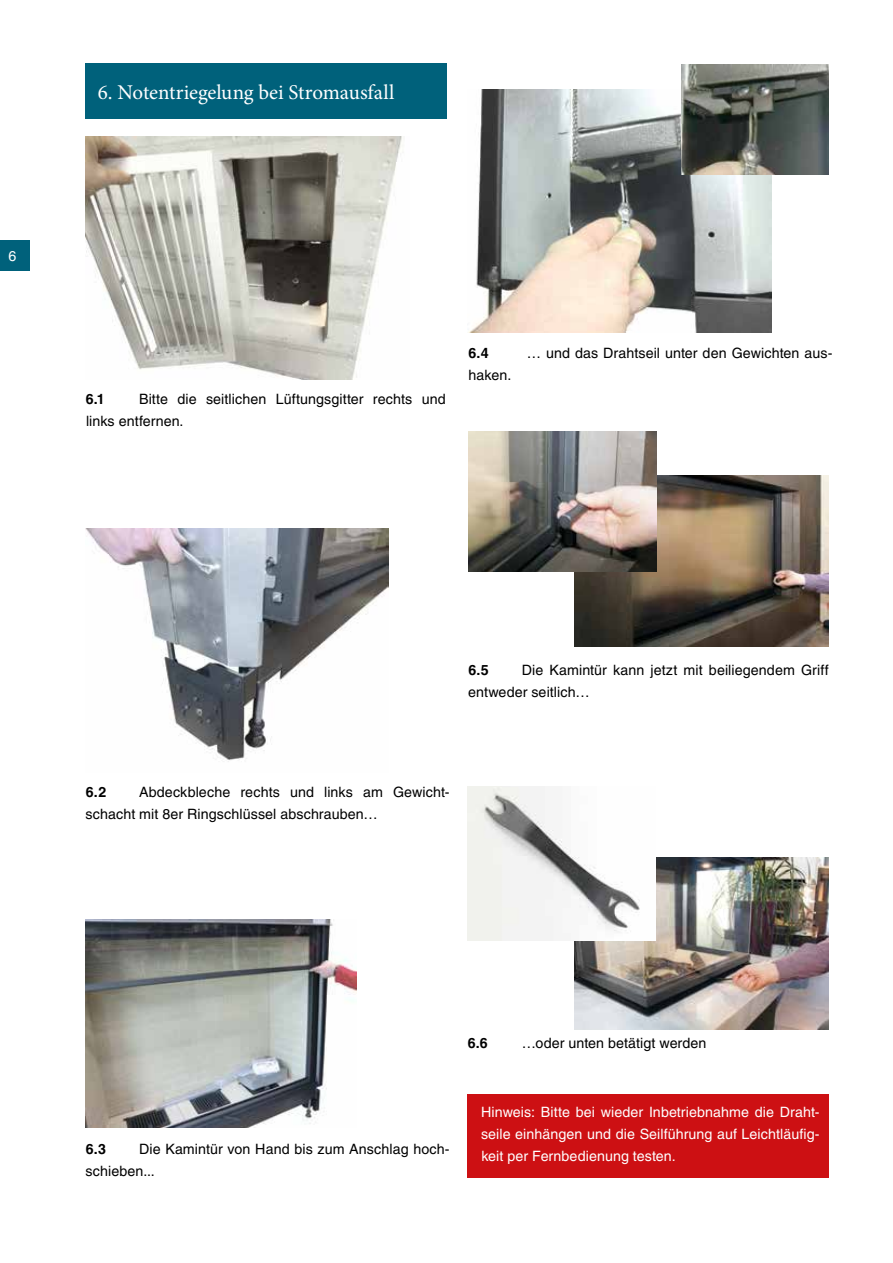
<style>
.page{position:relative;width:893px;height:1263px;background:#fff}
.page>*{position:absolute;margin:0;border:0;box-sizing:border-box;transform-origin:0 0}
.t1{font:21px "Minion Pro";letter-spacing:-.005em;color:#fff}
.t2{font:14.25px/22px "Helvetica LT Std";letter-spacing:.005em;color:#000}
.t3{font:14.25px/22px "Helvetica LT Std";letter-spacing:.005em;color:#fff;text-align:justify}
.t4{font:700 14.25px "Helvetica LT Std";color:#000}
</style>
<div class="page">
<div style="left:0;top:241px;width:30px;height:30px;background:#00617b"></div>
<div style="left:85px;top:64px;width:361px;height:55px;background:#00617b"></div>
<img style="left:85px;top:136px;width:317px;height:244px">
<img style="left:85px;top:529px;width:303px;height:233px">
<img style="left:85px;top:919px;width:271px;height:208px">
<img style="left:468px;top:89px;width:303px;height:244px">
<div style="left:468px;top:1094px;width:361px;height:84px;background:#cd1013"></div>
<img style="left:574px;top:475px;width:255px;height:172px">
<img style="left:469px;top:432px;width:188px;height:139px">
<img style="left:574px;top:857px;width:254px;height:172px">
<img style="left:468px;top:786px;width:188px;height:154px">
<img style="left:682px;top:65px;width:146px;height:110px">
<p class="t3" style="left:9px;top:245px;width:9px">6</p>
<h1 class="t1" style="left:98px;top:78px;width:298px">6. Notentriegelung bei Stromausfall</h1>
<p class="t2" style="left:86px;top:388px;width:361px;text-indent:53px">Bitte die seitlichen Lüftungsgitter rechts und links entfernen.</p>
<p class="t4" style="left:86px;top:391px;width:21px">6.1</p>
<p class="t4" style="left:468px;top:344px;width:22px">6.4</p>
<p class="t2" style="left:527px;top:341px;width:307px">… und das Drahtseil unter den Gewichten aus-</p>
<p class="t2" style="left:469px;top:364px;width:44px">haken.</p>
<p class="t2" style="left:468px;top:659px;width:362px;text-indent:54px">Die Kamintür kann jetzt mit beiliegendem Griff entweder seitlich…</p>
<p class="t4" style="left:468px;top:661px;width:22px">6.5</p>
<p class="t2" style="left:86px;top:781px;width:366px;text-indent:53px">Abdeckbleche rechts und links am Gewicht&shy;schacht mit 8er Ringschlüssel abschrauben…</p>
<p class="t4" style="left:86px;top:783px;width:22px">6.2</p>
<p class="t4" style="left:468px;top:1034px;width:22px">6.6</p>
<p class="t2" style="left:522px;top:1032px;width:186px">…oder unten betätigt werden</p>
<p class="t2" style="left:86px;top:1137px;width:366px;text-indent:53px">Die Kamintür von Hand bis zum Anschlag hoch&shy;schieben...</p>
<p class="t4" style="left:86px;top:1140px;width:22px">6.3</p>
<p class="t3" style="left:481px;top:1101px;width:340px">Hinweis: Bitte bei wieder Inbetriebnahme die Draht&shy;seile einhängen und die Seilführung auf Leichtläufig&shy;keit per Fernbedienung testen.</p>
</div>
